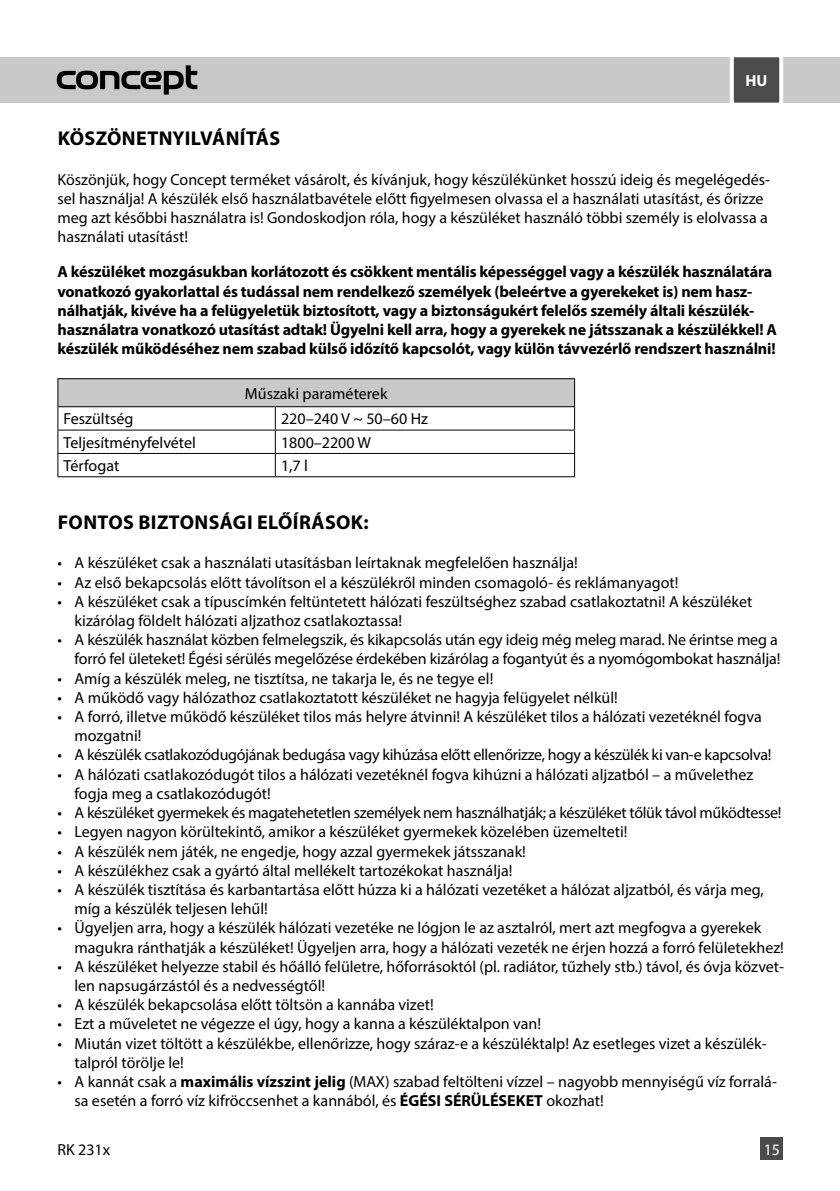
<style>
.page{position:relative;width:840px;height:1191px;background:#fff}
.page>*{position:absolute;margin:0;border:0;box-sizing:border-box;transform-origin:0 0}
.t1{font:700 20px "Myriad Pro";letter-spacing:.02em;color:#000}
.t2{font:16px/19.2px "Myriad Pro";color:#000}
.t3{font:700 16px/19.2px "Myriad Pro";letter-spacing:-.01em;color:#000}
.t4{font:16px "Myriad Pro";letter-spacing:-.02em;color:#000}
.t5{font:700 16px "Myriad Pro";color:#fff}
.t6{font:16px "Myriad Pro";color:#fff}
.s1{font-weight:700}
</style>
<div class="page">
<div style="left:0;top:57px;width:839px;height:46px;background:#c9c9c9"></div>
<svg style="left:57px;top:65px;width:140px;height:30px"></svg>
<svg style="left:730px;top:57px;width:54px;height:46px;background:#686868"></svg>
<div style="left:760px;top:1137px;width:22px;height:23px;background:#4b4b4b"></div>
<div style="left:58px;top:379px;width:516px;height:28px;background:#c9c9c9"></div>
<hr style="left:57px;top:378px;width:218px;height:1px;background:#000">
<hr style="left:275px;top:378px;width:299px;height:1px;background:#000">
<hr style="left:57px;top:406px;width:218px;height:1px;background:#000">
<hr style="left:275px;top:406px;width:299px;height:1px;background:#000">
<hr style="left:57px;top:430px;width:218px;height:1px;background:#000">
<hr style="left:275px;top:430px;width:299px;height:1px;background:#000">
<hr style="left:57px;top:453px;width:218px;height:1px;background:#000">
<svg style="left:57px;top:379px;width:1px;height:97px"></svg>
<hr style="left:275px;top:453px;width:299px;height:1px;background:#000">
<svg style="left:275px;top:407px;width:1px;height:69px"></svg>
<svg style="left:574px;top:379px;width:1px;height:97px"></svg>
<hr style="left:57px;top:476px;width:218px;height:1px;background:#000">
<hr style="left:275px;top:476px;width:299px;height:1px;background:#000">
<p class="t5" style="left:745px;top:70px;width:23px">HU</p>
<p class="t1" style="left:58px;top:126px;width:224px">KÖSZÖNETNYILVÁNÍTÁS</p>
<p class="t2" style="left:57px;top:169px;width:713px">Köszönjük, hogy Concept terméket vásárolt, és kívánjuk, hogy készülékünket hosszú ideig és megelégedés&shy;sel használja! A készülék első használatbavétele előtt figyelmesen olvassa el a használati utasítást, és őrizze meg azt későbbi használatra is! Gondoskodjon róla, hogy a készüléket használó többi személy is elolvassa a használati utasítást!</p>
<p class="t3" style="left:57px;top:262px;width:720px">A készüléket mozgásukban korlátozott és csökkent mentális képességgel vagy a készülék használatára vonatkozó gyakorlattal és tudással nem rendelkező személyek (beleértve a gyerekeket is) nem hasz&shy;nálhatják, kivéve ha a felügyeletük biztosított, vagy a biztonságukért felelős személy általi készülék&shy;használatra vonatkozó utasítást adtak! Ügyelni kell arra, hogy a gyerekek ne játsszanak a készülékkel! A készülék működéséhez nem szabad külső időzítő kapcsolót, vagy külön távvezérlő rendszert használni!</p>
<p class="t2" style="left:245px;top:383px;width:144px">Műszaki paraméterek</p>
<p class="t2" style="left:64px;top:409px;width:71px">Feszültség</p>
<p class="t2" style="left:281px;top:409px;width:148px">220–240 V ~ 50–60 Hz</p>
<p class="t2" style="left:64px;top:432px;width:134px">Teljesítményfelvétel</p>
<p class="t2" style="left:281px;top:432px;width:92px">1800–2200 W</p>
<p class="t2" style="left:64px;top:456px;width:57px">Térfogat</p>
<p class="t2" style="left:281px;top:456px;width:28px">1,7 l</p>
<p class="t1" style="left:58px;top:509px;width:312px">FONTOS BIZTONSÁGI ELŐÍRÁSOK:</p>
<p class="t2" style="left:57px;top:553px;width:521px">• A készüléket csak a használati utasításban leírtaknak megfelelően használja!</p>
<p class="t2" style="left:57px;top:572px;width:622px">• Az első bekapcsolás előtt távolítson el a készülékről minden csomagoló- és reklámanyagot!</p>
<p class="t2" style="left:74px;top:591px;width:679px;text-indent:-17px">• A készüléket csak a típuscímkén feltüntetett hálózati feszültséghez szabad csatlakoztatni! A készüléket kizárólag földelt hálózati aljzathoz csatlakoztassa!</p>
<p class="t2" style="left:57px;top:630px;width:724px;text-align:right">• A készülék használat közben felmelegszik, és kikapcsolás után egy ideig még meleg marad. Ne érintse meg a forró fel ületeket! Égési sérülés megelőzése érdekében kizárólag a fogantyút és a nyomógombokat használja!</p>
<p class="t2" style="left:57px;top:668px;width:437px">• Amíg a készülék meleg, ne tisztítsa, ne takarja le, és ne tegye el!</p>
<p class="t2" style="left:57px;top:687px;width:561px">• A működő vagy hálózathoz csatlakoztatott készüléket ne hagyja felügyelet nélkül!</p>
<p class="t2" style="left:74px;top:707px;width:688px;text-indent:-17px">• A forró, illetve működő készüléket tilos más helyre átvinni! A készüléket tilos a hálózati vezetéknél fogva mozgatni!</p>
<p class="t4" style="left:57px;top:745px;width:715px">• A készülék csatlakozódugójának bedugása vagy kihúzása előtt ellenőrizze, hogy a készülék ki van-e kapcsolva!</p>
<p class="t2" style="left:74px;top:764px;width:680px;text-indent:-17px">• A hálózati csatlakozódugót tilos a hálózati vezetéknél fogva kihúzni a hálózati aljzatból – a művelethez fogja meg a csatlakozódugót!</p>
<p class="t4" style="left:57px;top:803px;width:725px">• A készüléket gyermekek és magatehetetlen személyek nem használhatják; a készüléket tőlük távol működtesse!</p>
<p class="t2" style="left:57px;top:822px;width:571px">• Legyen nagyon körültekintő, amikor a készüléket gyermekek közelében üzemelteti!</p>
<p class="t2" style="left:57px;top:841px;width:469px">• A készülék nem játék, ne engedje, hogy azzal gyermekek játsszanak!</p>
<p class="t2" style="left:57px;top:860px;width:456px">• A készülékhez csak a gyártó által mellékelt tartozékokat használja!</p>
<p class="t2" style="left:74px;top:879px;width:690px;text-indent:-17px">• A készülék tisztítása és karbantartása előtt húzza ki a hálózati vezetéket a hálózat aljzatból, és várja meg, míg a készülék teljesen lehűl!</p>
<p class="t2" style="left:74px;top:918px;width:710px;text-indent:-17px">• Ügyeljen arra, hogy a készülék hálózati vezetéke ne lógjon le az asztalról, mert azt megfogva a gyerekek magukra ránthatják a készüléket! Ügyeljen arra, hogy a hálózati vezeték ne érjen hozzá a forró felületekhez!</p>
<p class="t2" style="left:74px;top:956px;width:710px;text-indent:-17px">• A készüléket helyezze stabil és hőálló felületre, hőforrásoktól (pl. radiátor, tűzhely stb.) távol, és óvja közvet&shy;len napsugárzástól és a nedvességtől!</p>
<p class="t2" style="left:57px;top:995px;width:377px">• A készülék bekapcsolása előtt töltsön a kannába vizet!</p>
<p class="t2" style="left:57px;top:1014px;width:485px">• Ezt a műveletet ne végezze el úgy, hogy a kanna a készüléktalpon van!</p>
<p class="t2" style="left:74px;top:1033px;width:693px;text-indent:-17px">• Miután vizet töltött a készülékbe, ellenőrizze, hogy száraz-e a készüléktalp! Az esetleges vizet a készülék&shy;talpról törölje le!</p>
<p class="t2" style="left:74px;top:1071px;width:703px;text-indent:-17px">• A kannát csak a <span class="s1">maximális vízszint jelig</span> (MAX) szabad feltölteni vízzel – nagyobb mennyiségű víz forralá&shy;sa esetén a forró víz kifröccsenhet a kannából, és <span class="s1">ÉGÉSI SÉRÜLÉSEKET</span> okozhat!</p>
<p class="t2" style="left:57px;top:1139px;width:54px">RK 231x</p>
<p class="t6" style="left:763px;top:1139px;width:18px">15</p>
</div>
